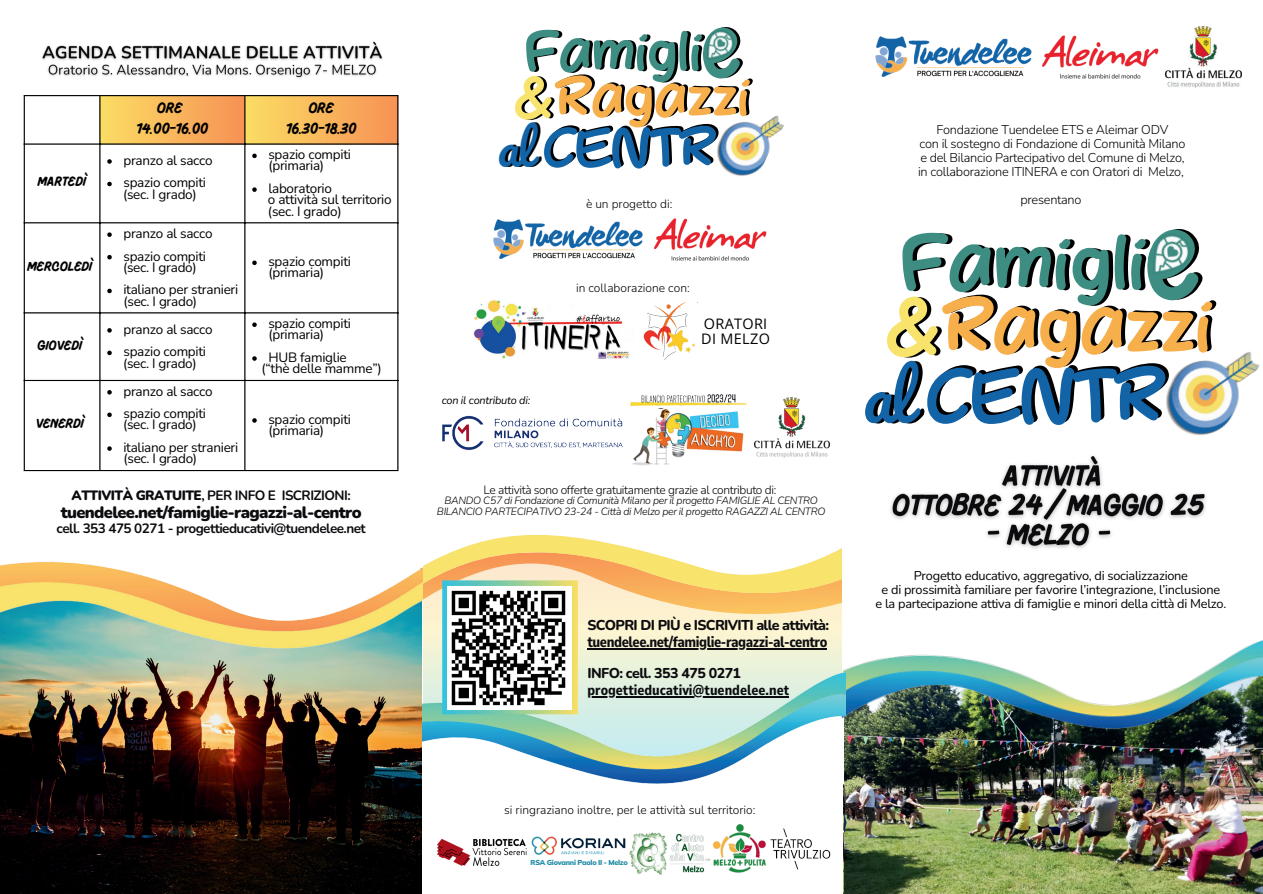
<style>
.page{position:relative;width:1263px;height:894px;background:#fff}
.page>*{position:absolute;margin:0;border:0;box-sizing:border-box;transform-origin:0 0}
.t1{font:69.45px/60.9px "Mulled Wine Season";color:#000}
.t2{font:66px "Pacifico";color:#000}
.t3{font:50.1px/44px "Mulled Wine Season";color:#000}
.t4{font:47.7px "Pacifico";color:#000}
.t5{font:900 16.5px "Nunito";letter-spacing:-.04em;color:#0c0b0f}
.t6{font:800 15px "Nunito Sans 10 pt Condensed";letter-spacing:-.03em;color:#0c0b0f}
.t7{font:700 15px/21.3px "Pluma";color:#000;text-align:center}
.t8{font:800 14.4px "Nunito Sans 10 pt Condensed";color:#0c0b0f}
.t9{font:14.4px/14.4px "Open Sans";letter-spacing:.02em;color:#000}
.t10{font:800 14.25px "Nunito";letter-spacing:-.045em;color:#0c0b0f}
.t11{font:13.5px/11.2px "Nunito";letter-spacing:-.02em;color:#000}
.t12{font:700 13.5px "Nunito";letter-spacing:-.04em;color:#0c0b0f}
.t13{font:700 13.5px "Pluma";color:#000}
.t14{font:300 12.75px/13.8px "Nunito";letter-spacing:-.02em;color:#000;text-align:center}
.t15{font:12.75px/13.8px "Nunito";letter-spacing:-.02em;color:#000;text-align:center}
.t16{font:300 12px "Nunito";color:#000}
.t17{font:300 12px "Nunito";letter-spacing:-.03em;color:#000}
.t18{font:italic 10.95px "Nunito";letter-spacing:-.02em;color:#000}
.t19{font:italic 300 10.5px/11.4px "Nunito";letter-spacing:-.03em;color:#000;text-align:center}
.t20{font:900 7.2px "Mulish";letter-spacing:-.04em;color:#268ea9}
.s1{font-weight:900}
</style>
<div class="page">
<div style="left:423px;top:642px;width:417px;height:20px;background:#f1f3d6"></div>
<div style="left:423px;top:617px;width:417px;height:25px;background:#fdf4d0"></div>
<svg style="left:422px;top:441px;width:420px;height:176px"></svg>
<img style="left:1042px;top:35px;width:117px;height:43px">
<img style="left:875px;top:36px;width:157px;height:41px">
<img style="left:1166px;top:27px;width:75px;height:60px">
<img style="left:1166px;top:351px;width:94px;height:85px">
<img style="left:717px;top:115px;width:67px;height:61px">
<img style="left:654px;top:218px;width:113px;height:42px">
<img style="left:493px;top:219px;width:150px;height:40px">
<img style="left:643px;top:303px;width:52px;height:56px">
<svg style="left:25px;top:96px;width:372px;height:374px"></svg>
<img style="left:101px;top:96px;width:296px;height:47px">
<svg style="left:107px;top:159px;width:5px;height:5px"></svg>
<svg style="left:107px;top:182px;width:5px;height:4px"></svg>
<svg style="left:252px;top:153px;width:5px;height:5px"></svg>
<svg style="left:252px;top:187px;width:5px;height:5px"></svg>
<svg style="left:107px;top:232px;width:5px;height:5px"></svg>
<svg style="left:107px;top:255px;width:5px;height:4px"></svg>
<svg style="left:107px;top:288px;width:5px;height:5px"></svg>
<svg style="left:252px;top:260px;width:5px;height:5px"></svg>
<svg style="left:107px;top:328px;width:5px;height:4px"></svg>
<svg style="left:107px;top:350px;width:5px;height:5px"></svg>
<svg style="left:252px;top:322px;width:5px;height:5px"></svg>
<svg style="left:252px;top:356px;width:5px;height:4px"></svg>
<svg style="left:107px;top:390px;width:5px;height:4px"></svg>
<svg style="left:107px;top:412px;width:5px;height:5px"></svg>
<svg style="left:107px;top:446px;width:5px;height:4px"></svg>
<svg style="left:252px;top:418px;width:5px;height:4px"></svg>
<hr style="left:24px;top:96px;width:1px;height:374px;background:#000">
<hr style="left:99px;top:96px;width:2px;height:374px;background:#000">
<hr style="left:244px;top:96px;width:1px;height:374px;background:#000">
<hr style="left:397px;top:96px;width:1px;height:374px;background:#000">
<hr style="left:24px;top:95px;width:374px;height:1px;background:#000">
<hr style="left:24px;top:143px;width:374px;height:1px;background:#000">
<hr style="left:24px;top:222px;width:374px;height:1px;background:#000">
<hr style="left:24px;top:312px;width:374px;height:1px;background:#000">
<hr style="left:24px;top:380px;width:374px;height:1px;background:#000">
<hr style="left:24px;top:470px;width:374px;height:1px;background:#000">
<img style="left:42px;top:41px;width:341px;height:38px">
<img style="left:474px;top:300px;width:156px;height:59px">
<img style="left:890px;top:456px;width:316px;height:93px">
<img style="left:0;top:745px;width:421px;height:148px">
<img style="left:0;top:561px;width:422px;height:184px">
<img style="left:844px;top:780px;width:418px;height:113px">
<img style="left:840px;top:617px;width:423px;height:163px">
<hr style="left:587px;top:648px;width:240px;height:1px;background:#0c0b0f">
<img style="left:422px;top:662px;width:423px;height:176px">
<img style="left:442px;top:580px;width:136px;height:134px">
<img style="left:447px;top:586px;width:124px;height:123px">
<div style="left:549px;top:695px;width:21px;height:11px;background:#fff"></div>
<img style="left:711px;top:823px;width:56px;height:50px">
<img style="left:769px;top:827px;width:62px;height:43px">
<img style="left:436px;top:831px;width:93px;height:35px">
<img style="left:630px;top:830px;width:81px;height:44px">
<img style="left:531px;top:834px;width:97px;height:21px">
<img style="left:442px;top:415px;width:182px;height:35px">
<img style="left:754px;top:398px;width:75px;height:59px">
<img style="left:629px;top:408px;width:121px;height:58px">
<img style="left:630px;top:394px;width:117px;height:12px">
<svg style="left:1153px;top:234px;width:37px;height:41px"></svg>
<svg style="left:707px;top:30px;width:27px;height:30px"></svg>
<p class="t13" style="left:38px;top:172px;width:50px">MARTEDÌ</p>
<p class="t13" style="left:27px;top:256px;width:67px">MERCOLEDÌ</p>
<p class="t7" style="left:137px;top:98px;width:73px">ORE<br>14.00-16.00</p>
<p class="t7" style="left:286px;top:98px;width:72px">ORE<br>16.30-18.30</p>
<p class="t11" style="left:123px;top:148px;width:91px;line-height:22.5px">pranzo al sacco spazio compiti</p>
<p class="t11" style="left:123px;top:188px;width:75px">(sec. I grado)</p>
<p class="t11" style="left:123px;top:221px;width:91px;line-height:22.5px">pranzo al sacco spazio compiti</p>
<p class="t11" style="left:123px;top:255px;width:117px;line-height:22.5px">(sec. I grado) italiano per stranieri</p>
<p class="t11" style="left:123px;top:295px;width:75px">(sec. I grado)</p>
<p class="t11" style="left:268px;top:148px;width:84px">spazio compiti (primaria)</p>
<p class="t11" style="left:268px;top:182px;width:125px">laboratorio<br>o attività sul territorio (sec. I grado)</p>
<p class="t11" style="left:268px;top:255px;width:84px">spazio compiti (primaria)</p>
<p class="t13" style="left:37px;top:335px;width:46px">GIOVEDÌ</p>
<p class="t11" style="left:123px;top:317px;width:91px;line-height:22.5px">pranzo al sacco spazio compiti</p>
<p class="t11" style="left:123px;top:356px;width:75px">(sec. I grado)</p>
<p class="t13" style="left:36px;top:414px;width:50px">VENERDÌ</p>
<p class="t11" style="left:123px;top:379px;width:91px;line-height:22.5px">pranzo al sacco spazio compiti</p>
<p class="t11" style="left:123px;top:413px;width:117px;line-height:22.5px">(sec. I grado) italiano per stranieri</p>
<p class="t11" style="left:123px;top:452px;width:75px">(sec. I grado)</p>
<p class="t11" style="left:268px;top:317px;width:84px">spazio compiti (primaria)</p>
<p class="t11" style="left:262px;top:351px;width:122px;text-indent:7px">HUB famiglie<br>(“thè delle mamme”)</p>
<p class="t11" style="left:268px;top:413px;width:84px">spazio compiti (primaria)</p>
<p class="t12" style="left:72px;top:486px;width:281px"><span class="s1">ATTIVITÀ GRATUITE</span>, PER INFO E ISCRIZIONI:</p>
<p class="t5" style="left:61px;top:501px;width:302px">tuendelee.net/famiglie-ragazzi-al-centro</p>
<p class="t12" style="left:57px;top:518px;width:311px">cell. 353 475 0271 - progettieducativi@tuendelee.net</p>
<h3 class="t3" style="left:517px;top:30px;width:237px">Famigli &amp;Ragazzi</h3>
<h3 class="t4" style="left:500px;top:123px;width:37px">al</h3>
<h3 class="t3" style="left:546px;top:123px;width:173px">CENTR</h3>
<p class="t16" style="left:586px;top:195px;width:88px">è un progetto di:</p>
<p class="t18" style="left:442px;top:393px;width:90px">con il contributo di:</p>
<p class="t16" style="left:576px;top:279px;width:115px">in collaborazione con:</p>
<p class="t9" style="left:701px;top:316px;width:70px">ORATORI<br>DI MELZO</p>
<p class="t17" style="left:483px;top:482px;width:294px">Le attività sono offerte gratuitamente grazie al contributo di:</p>
<p class="t19" style="left:437px;top:494px;width:390px">BANDO C57 di Fondazione di Comunità Milano per il progetto FAMIGLIE AL CENTRO<br>BILANCIO PARTECIPATIVO 23-24 - Città di Melzo per il progetto RAGAZZI AL CENTRO</p>
<p class="t10" style="left:587px;top:614px;width:243px">SCOPRI DI PIÙ e ISCRIVITI alle attività:</p>
<p class="t6" style="left:587px;top:630px;width:242px">tuendelee.net/famiglie-ragazzi-al-centro</p>
<p class="t10" style="left:587px;top:663px;width:155px">INFO: cell. 353 475 0271</p>
<p class="t8" style="left:587px;top:679px;width:203px">progettieducativi@tuendelee.net</p>
<p class="t14" style="left:918px;top:123px;width:269px">Fondazione Tuendelee ETS e Aleimar ODV<br>con il sostegno di Fondazione di Comunità Milano e del Bilancio Partecipativo del Comune di Melzo, in collaborazione ITINERA e con Oratori di Melzo,</p>
<p class="t14" style="left:1020px;top:192px;width:63px">presentano</p>
<h1 class="t1" style="left:890px;top:233px;width:328px">Famigli &amp;Ragazzi</h1>
<h2 class="t2" style="left:867px;top:361px;width:50px">al</h2>
<h1 class="t1" style="left:929px;top:362px;width:240px">CENTR</h1>
<p class="t15" style="left:875px;top:568px;width:352px">Progetto educativo, aggregativo, di socializzazione<br>e di prossimità familiare per favorire l’integrazione, l’inclusione<br>e la partecipazione attiva di famiglie e minori della città di Melzo.</p>
<p class="t16" style="left:504px;top:801px;width:253px">si ringraziano inoltre, per le attività sul territorio:</p>
<p class="t20" style="left:531px;top:857px;width:99px">RSA Giovanni Paolo II - Melzo</p>
</div>
